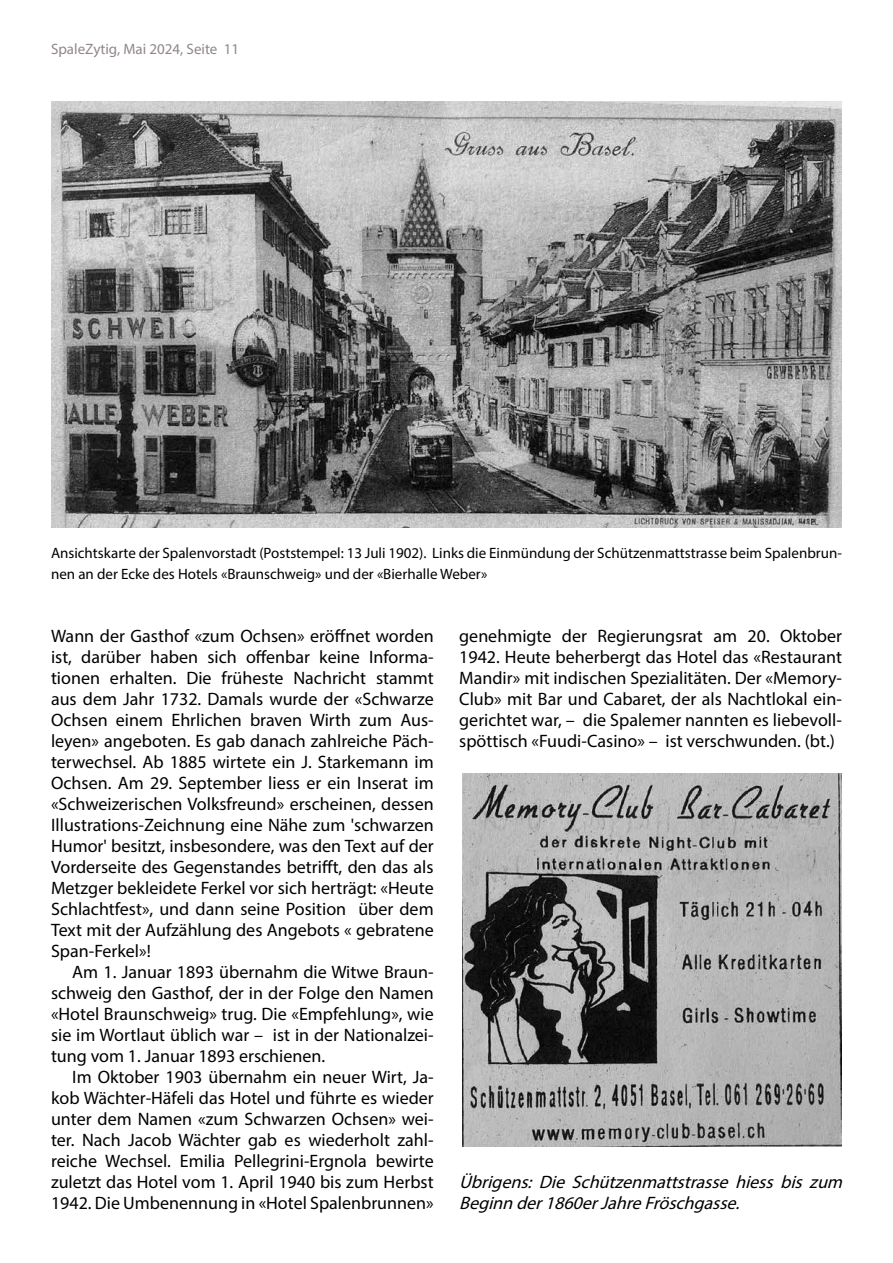
<style>
.page{position:relative;width:893px;height:1263px;background:#fff}
.page>*{position:absolute;margin:0;border:0;box-sizing:border-box;transform-origin:0 0}
.t1{font:18px/21px "Myriad Pro";color:#000;text-align:justify}
.t2{font:italic 18px/21px "Myriad Pro";color:#000}
.t3{font:15px/21px "Myriad Pro";color:#000}
.t4{font:15px "Myriad Pro";color:#918688}
</style>
<div class="page">
<img style="left:51px;top:102px;width:791px;height:426px">
<img style="left:463px;top:773px;width:378px;height:373px">
<p class="t4" style="left:51px;top:40px;width:190px">SpaleZytig, Mai 2024, Seite 11</p>
<p class="t3" style="left:51px;top:542px;width:792px">Ansichtskarte der Spalenvorstadt (Poststempel: 13 Juli 1902). Links die Einmündung der Schützenmattstrasse beim Spalenbrun&shy;nen an der Ecke des Hotels «Braunschweig» und der «Bierhalle Weber»</p>
<p class="t1" style="left:51px;top:625px;width:384px">Wann der Gasthof «zum Ochsen» eröffnet worden ist, darüber haben sich offenbar keine Informa&shy;tionen erhalten. Die früheste Nachricht stammt aus dem Jahr 1732. Damals wurde der «Schwarze Ochsen einem Ehrlichen braven Wirth zum Aus&shy;leyen» angeboten. Es gab danach zahlreiche Päch&shy;terwechsel. Ab 1885 wirtete ein J. Starkemann im Ochsen. Am 29. September liess er ein Inserat im «Schweizerischen Volksfreund» erscheinen, dessen Illustrations-Zeichnung eine Nähe zum 'schwarzen Humor' besitzt, insbesondere, was den Text auf der Vorderseite des Gegenstandes betrifft, den das als Metzger bekleidete Ferkel vor sich herträgt: «Heute Schlachtfest», und dann seine Position über dem Text mit der Aufzählung des Angebots « gebratene Span-Ferkel»!</p>
<p class="t1" style="left:51px;top:961px;width:384px;text-indent:21px">Am 1. Januar 1893 übernahm die Witwe Braun&shy;schweig den Gasthof, der in der Folge den Namen «Hotel Braunschweig» trug. Die «Empfehlung», wie sie im Wortlaut üblich war – ist in der Nationalzei&shy;tung vom 1. Januar 1893 erschienen.</p>
<p class="t1" style="left:51px;top:1066px;width:384px;text-indent:21px">Im Oktober 1903 übernahm ein neuer Wirt, Ja&shy;kob Wächter-Häfeli das Hotel und führte es wieder unter dem Namen «zum Schwarzen Ochsen» wei&shy;ter. Nach Jacob Wächter gab es wiederholt zahl&shy;reiche Wechsel. Emilia Pellegrini-Ergnola bewirte zuletzt das Hotel vom 1. April 1940 bis zum Herbst 1942. Die Umbenennung in «Hotel Spalenbrunnen»</p>
<p class="t1" style="left:459px;top:625px;width:384px">genehmigte der Regierungsrat am 20. Oktober 1942. Heute beherbergt das Hotel das «Restaurant Mandir» mit indischen Spezialitäten. Der «Memory-Club» mit Bar und Cabaret, der als Nachtlokal ein&shy;gerichtet war, – die Spalemer nannten es liebevoll&shy;spöttisch «Fuudi-Casino» – ist verschwunden. (bt.)</p>
<p class="t2" style="left:459px;top:1171px;width:390px">Übrigens: Die Schützenmattstrasse hiess bis zum<br>Beginnder1860erJahreFröschgasse.</p>
</div>
